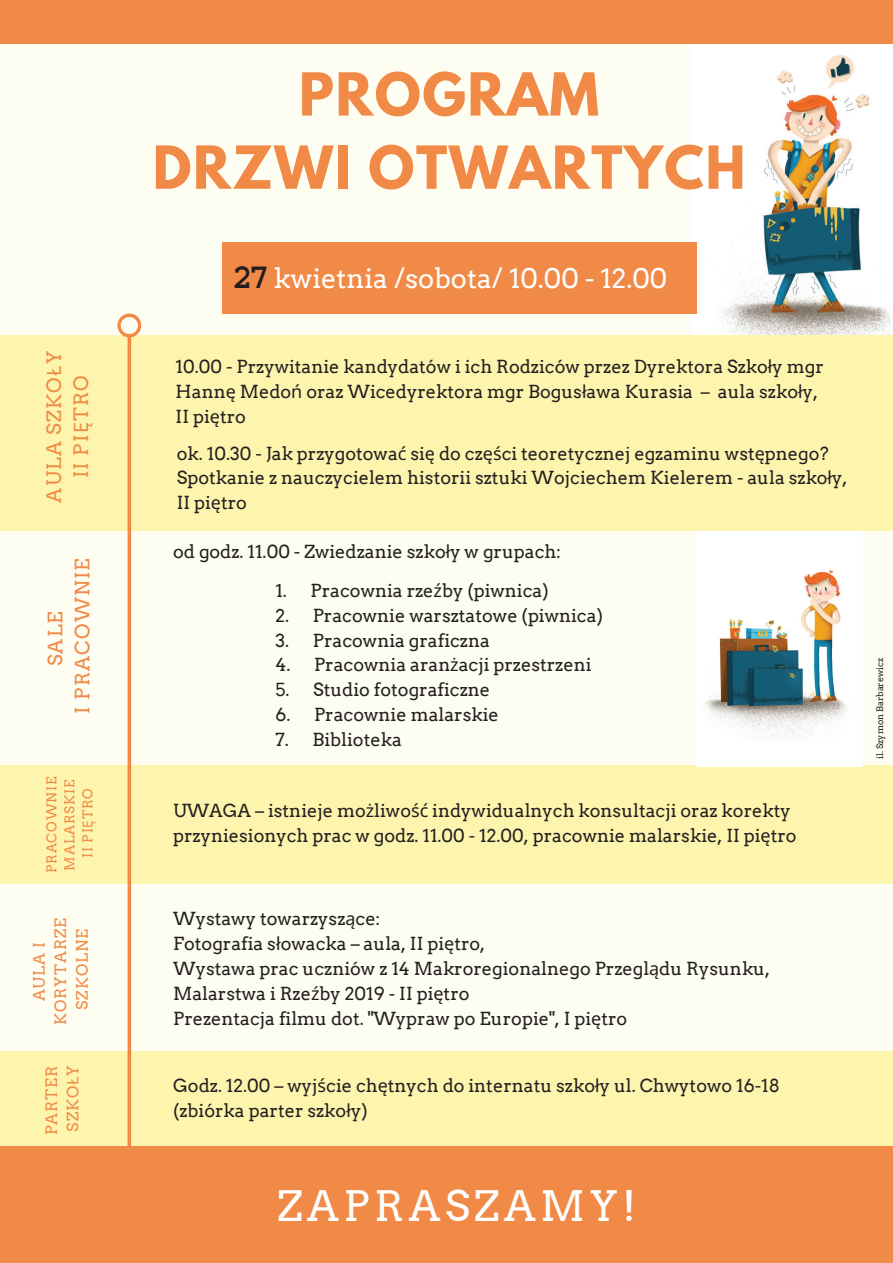
<style>
.page{position:relative;width:893px;height:1263px;background:#fdfdf1}
.page>*{position:absolute;margin:0;border:0;box-sizing:border-box;transform-origin:0 0}
.t1{font:700 52.5px/73.2px "League Spartan";letter-spacing:.03em;color:#f18a46;text-align:center}
.t2{font:42px "Arvo";letter-spacing:.11em;color:#fff}
.t3{font:700 35.7px "Courier Std";color:#231f20}
.t4{font:27px "Arvo";color:#fff}
.t5{font:19.8px/27px "Arvo";letter-spacing:.06em;color:#f18a46;text-align:center}
.t6{font:18px/24.8px "Arvo";color:#231f20}
.t7{font:15.75px/21.5px "Arvo";letter-spacing:.06em;color:#f18a46;text-align:center}
.t8{font:13.5px/18px "Arvo";letter-spacing:.06em;color:#f18a46;text-align:center}
.t9{font:9px "Arvo";color:#231f20}
.s1{font-family:"Noto Sans"}
</style>
<div class="page">
<img style="left:690px;top:43px;width:203px;height:292px">
<div style="left:0;top:335px;width:893px;height:197px;background:#fdf5ad"></div>
<div style="left:0;top:766px;width:893px;height:198px;background:#fdf5ad"></div>
<div style="left:0;top:531px;width:893px;height:219px;background:#fdfdf1"></div>
<div style="left:0;top:884px;width:893px;height:196px;background:#fdfdf1"></div>
<div style="left:0;top:1146px;width:893px;height:117px;background:#f18a46"></div>
<div style="left:0;top:0;width:893px;height:43px;background:#f18a46"></div>
<div style="left:0;top:1051px;width:893px;height:95px;background:#fdf5ad"></div>
<svg style="left:117px;top:314px;width:24px;height:832px"></svg>
<div style="left:222px;top:243px;width:475px;height:71px;background:#f18a46"></div>
<img style="left:697px;top:532px;width:166px;height:235px">
<p class="t5" style="left:41px;top:502px;width:153px;rotate:-90deg">AULA SZKO<span class="s1">Ł</span>Y<br>II PI<span class="s1">Ę</span>TRO</p>
<p class="t5" style="left:42px;top:714px;width:157px;rotate:-90deg">SALE<br>I PRACOWNIE</p>
<p class="t8" style="left:43px;top:873px;width:98px;rotate:-90deg">PRACOWNIE<br>MALARSKIE<br>II PI<span class="s1">Ę</span>TRO</p>
<p class="t7" style="left:29px;top:1025px;width:108px;rotate:-90deg">AULA I<br>KORYTARZE<br>SZKOLNE</p>
<p class="t7" style="left:41px;top:1135px;width:72px;text-align:left;rotate:-90deg">PARTER<br>SZKO<span class="s1">Ł</span>Y</p>
<h1 class="t1" style="left:153px;top:57px;width:594px">PROGRAM<br>DRZWI OTWARTYCH</h1>
<h3 class="t3" style="left:232px;top:257px;width:40px">27</h3>
<h3 class="t4" style="left:242px;top:262px;width:427px">13 kwietnia /sobota/ 10.00 - 12.00</h3>
<p class="t6" style="left:176px;top:354px;width:650px">10.00 - Przywitanie kandydatów i ich Rodziców przez Dyrektora Szko<span class="s1">ł</span>y mgr<br>Hann<span class="s1">ę</span> Medo<span class="s1">ń</span> oraz Wicedyrektora mgr Bogus<span class="s1">ł</span>awa Kurasia – aula szko<span class="s1">ł</span>y,<br>II pi<span class="s1">ę</span>tro</p>
<p class="t6" style="left:177px;top:441px;width:672px">ok. 10.30 - Jak przygotowa<span class="s1">ć</span> si<span class="s1">ę</span> do cz<span class="s1">ęś</span>ci teoretycznej egzaminu wst<span class="s1">ę</span>pnego?<br>Spotkanie z nauczycielem historii sztuki Wojciechem Kielerem - aula szko<span class="s1">ł</span>y,<br>II pi<span class="s1">ę</span>tro</p>
<p class="t6" style="left:173px;top:539px;width:389px">od godz. 11.00 - Zwiedzanie szko<span class="s1">ł</span>y w grupach:</p>
<p class="t6" style="left:275px;top:578px;width:275px">1. Pracownia rze<span class="s1">ź</span>by (piwnica)</p>
<p class="t6" style="left:275px;top:603px;width:329px">2. Pracownie warsztatowe (piwnica)</p>
<p class="t6" style="left:275px;top:628px;width:216px">3. Pracownia graficzna</p>
<p class="t6" style="left:275px;top:652px;width:318px">4. Pracownia aran<span class="s1">ż</span>acji przestrzeni</p>
<p class="t6" style="left:275px;top:677px;width:216px">5. Studio fotograficzne</p>
<p class="t6" style="left:275px;top:702px;width:225px">6. Pracownie malarskie</p>
<p class="t6" style="left:275px;top:727px;width:128px">7. Biblioteka</p>
<p class="t6" style="left:173px;top:798px;width:625px">UWAGA – istnieje mo<span class="s1">ż</span>liwo<span class="s1">ść</span> indywidualnych konsultacji oraz korekty przyniesionych prac w godz. 11.00 - 12.00, pracownie malarskie, II pi<span class="s1">ę</span>tro</p>
<p class="t6" style="left:173px;top:907px;width:598px">Wystawy towarzysz<span class="s1">ą</span>ce:<br>Fotografia s<span class="s1">ł</span>owacka – aula, II pi<span class="s1">ę</span>tro,<br>Wystawa prac uczniów z 14 Makroregionalnego Przegl<span class="s1">ą</span>du Rysunku, Malarstwa i Rze<span class="s1">ź</span>by 2019 - II pi<span class="s1">ę</span>tro<br>Prezentacja filmu dot. "Wypraw po Europie", I pi<span class="s1">ę</span>tro</p>
<p class="t6" style="left:173px;top:1073px;width:608px">Godz. 12.00 – wyj<span class="s1">ś</span>cie ch<span class="s1">ę</span>tnych do internatu szko<span class="s1">ł</span>y ul. Chwytowo 16-18 (zbiórka parter szko<span class="s1">ł</span>y)</p>
<h2 class="t2" style="left:278px;top:1180px;width:360px">ZAPRASZAMY!</h2>
<p class="t9" style="left:874px;top:759px;width:102px;rotate:-90deg">il. Szymon Barbarewicz</p>
</div>
